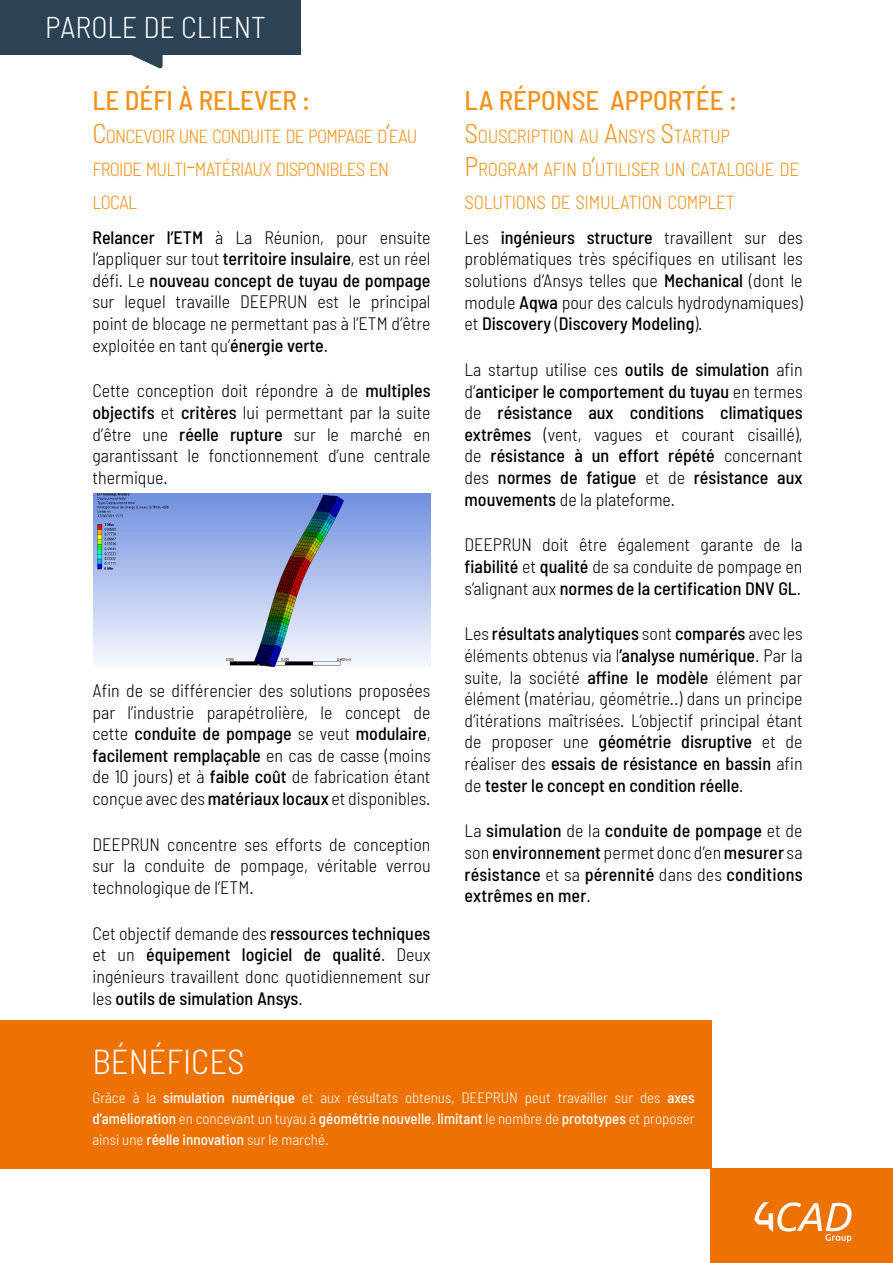
<style>
.page{position:relative;width:893px;height:1263px;background:#fff}
.page>*{position:absolute;margin:0;border:0;box-sizing:border-box;transform-origin:0 0}
.t1{font:300 semi-condensed 34.5px "Barlow";color:#fff}
.t2{font:300 semi-condensed 30px "Barlow";color:#fff}
.t3{font:500 semi-condensed 27px "Barlow";color:#f39118}
.t4{font:300 semi-condensed 18.9px/33px "Barlow";letter-spacing:-.025em;color:#f39118}
.t5{font:300 semi-condensed 18.9px/33px "Barlow";letter-spacing:-.045em;color:#f39118}
.t6{font:300 semi-condensed 18px/21.6px "Barlow";color:#000;text-align:justify}
.t7{font:500 semi-condensed 18px/21.6px "Barlow";color:#000;text-align:justify}
.t8{font:300 semi-condensed 15px/21px "Barlow";color:#fff;text-align:justify}
.s1{font-size:27px}
.s2{font-weight:500}
.s3{font-weight:300}
</style>
<div class="page">
<img style="left:94px;top:494px;width:337px;height:173px">
<div style="left:0;top:1020px;width:712px;height:149px;background:#ee7203"></div>
<div style="left:0;top:0;width:301px;height:54px;background:#2c4255"></div>
<svg style="left:120px;top:54px;width:43px;height:15px"></svg>
<div style="left:711px;top:1169px;width:182px;height:94px;background:#ee7203"></div>
<svg style="left:754px;top:1202px;width:97px;height:40px"></svg>
<h2 class="t2" style="left:45px;top:9px;width:222px">PAROLE DE CLIENT</h2>
<h3 class="t3" style="left:92px;top:84px;width:219px">LE DÉFI À RELEVER :</h3>
<p class="t5" style="left:92px;top:119px;width:327px"><span class="s1">C</span>ONCEVOIR UNE CONDUITE DE POMPAGE D<span class="s1">’</span>EAU<br>FROIDE MULTI<span class="s1">-</span>MATÉRIAUX DISPONIBLES EN<br>LOCAL</p>
<p class="t6" style="left:92px;top:226px;width:340px"><span class="s2">Relancer l’ETM</span> à La Réunion, pour ensuite l’appliquer sur tout <span class="s2">territoire insulaire</span>, est un réel défi. Le <span class="s2">nouveau concept de tuyau de pompage </span>sur lequel travaille DEEPRUN est le principal point de blocage ne permettant pas à l’ETM d’être exploitée en tant qu’<span class="s2">énergie verte</span>.</p>
<p class="t6" style="left:92px;top:380px;width:340px">Cette conception doit répondre à de <span class="s2">multiples objectifs</span> et <span class="s2">critères</span> lui permettant par la suite d’être une <span class="s2">réelle rupture</span> sur le marché en garantissant le fonctionnement d’une centrale thermique.</p>
<p class="t6" style="left:92px;top:679px;width:340px">Afin de se différencier des solutions proposées par l’industrie parapétrolière, le concept de cette <span class="s2">conduite de pompage</span> se veut <span class="s2">modulaire</span>, <span class="s2">facilement remplaçable</span> en cas de casse (moins de 10 jours) et à <span class="s2">faible coût</span> de fabrication étant conçue avec des <span class="s2">matériaux locaux</span> et disponibles.</p>
<p class="t6" style="left:92px;top:833px;width:340px">DEEPRUN concentre ses efforts de conception sur la conduite de pompage, véritable verrou technologique de l’ETM.</p>
<p class="t6" style="left:92px;top:922px;width:340px">Cet objectif demande des <span class="s2">ressources techniques </span>et un <span class="s2">équipement logiciel de qualité</span>. Deux ingénieurs travaillent donc quotidiennement sur les <span class="s2">outils de simulation Ansys</span>.</p>
<h3 class="t3" style="left:465px;top:84px;width:274px">LA RÉPONSE APPORTÉE :</h3>
<p class="t4" style="left:465px;top:120px;width:336px"><span class="s1">S</span>OUSCRIPTION AU <span class="s1">A</span>NSYS <span class="s1">S</span>TARTUP<br><span class="s1">P</span>ROGRAM AFIN D<span class="s1">’</span>UTILISER UN CATALOGUE DE<br>SOLUTIONS DE SIMULATION COMPLET</p>
<p class="t6" style="left:465px;top:226px;width:340px">Les <span class="s2">ingénieurs structure</span> travaillent sur des problématiques très spécifiques en utilisant les solutions d’Ansys telles que <span class="s2">Mechanical</span> (dont le module <span class="s2">Aqwa</span> pour des calculs hydrodynamiques) et <span class="s2">Discovery</span> (<span class="s2">Discovery Modeling</span>).</p>
<p class="t7" style="left:465px;top:358px;width:340px"><span class="s3">La startup utilise ces</span> outils de simulation <span class="s3">afin d’</span>anticiper le comportement du tuyau <span class="s3">en termes de</span> résistance aux conditions climatiques extrêmes <span class="s3">(vent, vagues et courant cisaillé), de</span> résistance à un effort répété <span class="s3">concernant des</span> normes de fatigue <span class="s3">et de</span> résistance aux mouvements <span class="s3">de la plateforme.</span></p>
<p class="t6" style="left:465px;top:534px;width:340px">DEEPRUN doit être également garante de la <span class="s2">fiabilité</span> et <span class="s2">qualité</span> de sa conduite de pompage en s’alignant aux <span class="s2">normes de la certification DNV GL</span>.</p>
<p class="t6" style="left:465px;top:623px;width:340px">Les <span class="s2">résultats analytiques</span> sont <span class="s2">comparés</span> avec les éléments obtenus via l<span class="s2">’analyse numérique</span>. Par la suite, la société <span class="s2">affine le modèle</span> élément par élément (matériau, géométrie..) dans un principe d’itérations maîtrisées. L’objectif principal étant de proposer une <span class="s2">géométrie disruptive</span> et de réaliser des <span class="s2">essais de résistance en bassin</span> afin de <span class="s2">tester le concept en condition réelle</span>.</p>
<p class="t7" style="left:464px;top:820px;width:340px"><span class="s3">La</span> simulation <span class="s3">de la</span> conduite de pompage <span class="s3">et de son</span> environnement <span class="s3">permet donc d’en</span> mesurer <span class="s3">sa </span>résistance <span class="s3">et sa</span> pérennité <span class="s3">dans des</span> conditions extrêmes en mer<span class="s3">.</span></p>
<h1 class="t1" style="left:92px;top:1040px;width:154px">BÉNÉFICES</h1>
<p class="t8" style="left:92px;top:1087px;width:604px">Grâce à la <span class="s2">simulation numérique</span> et aux résultats obtenus, DEEPRUN peut travailler sur des <span class="s2">axes d’amélioration</span> en concevant un tuyau à <span class="s2">géométrie nouvelle</span>, <span class="s2">limitant</span> le nombre de <span class="s2">prototypes</span> et proposer ainsi une <span class="s2">réelle innovation</span> sur le marché.</p>
</div>
